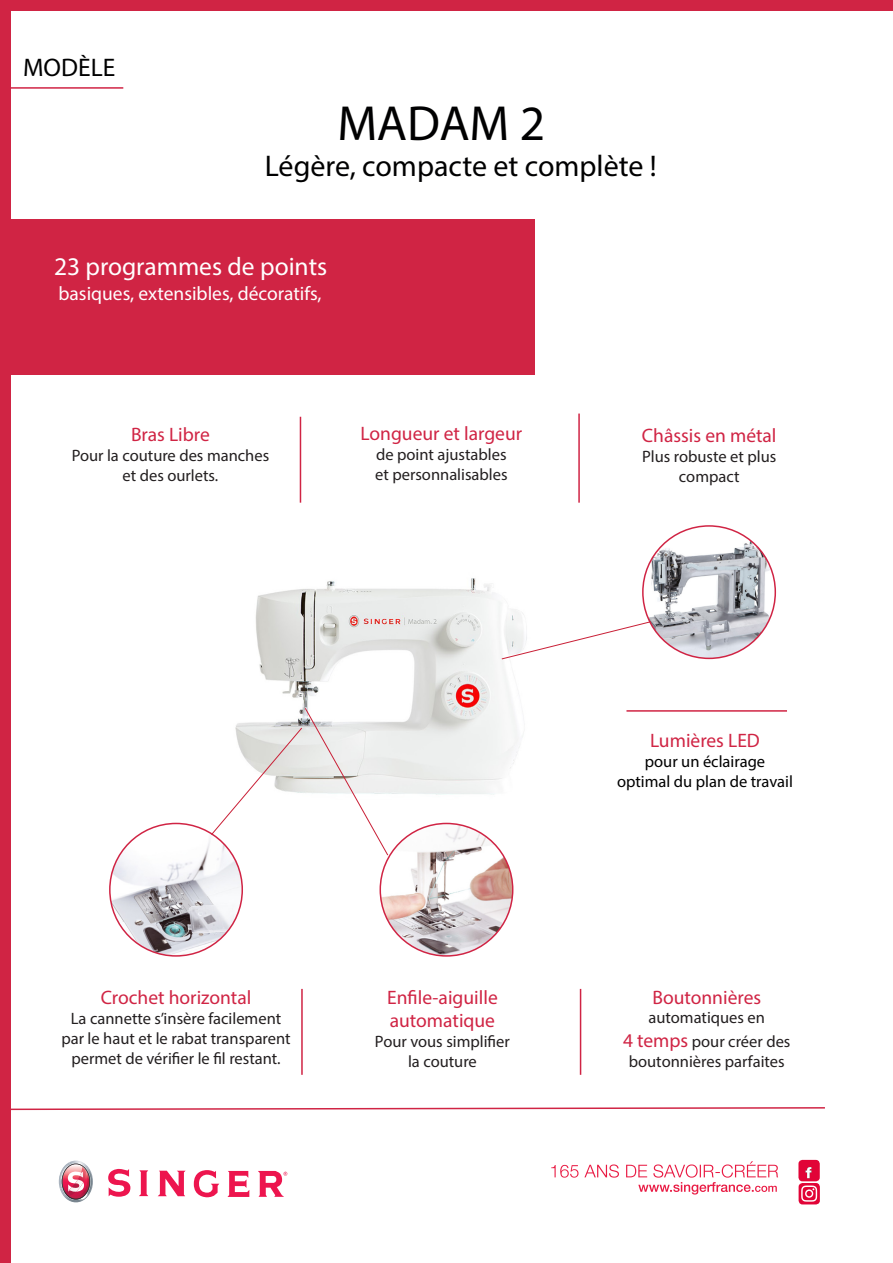
<style>
.page{position:relative;width:893px;height:1263px;background:#d02444}
.page>*{position:absolute;margin:0;border:0;box-sizing:border-box;transform-origin:0 0}
.t1{font:49.5px "Myriad Pro";letter-spacing:-.005em;color:#000001}
.t2{font:30px "Myriad Pro";color:#000001}
.t3{font:25.5px "Myriad Pro";color:#fff}
.t4{font:25.5px "Myriad Pro";color:#000001}
.t5{font:19.5px "Myriad Pro";color:#d02444}
.t6{font:19.5px "Myriad Pro";color:#fff}
.t7{font:16.5px/19.8px "Myriad Pro";color:#231f20;text-align:center}
.t8{font:16.5px "Myriad Pro";color:#000001}
.s1{font-size:19.5px;color:#d02444}
</style>
<div class="page">
<div style="left:12px;top:12px;width:881px;height:1251px;background:#fff"></div>
<img style="left:127px;top:374px;width:639px;height:641px">
<img style="left:110px;top:823px;width:132px;height:133px;border-radius:66px">
<img style="left:643px;top:526px;width:132px;height:132px;border-radius:66px">
<img style="left:380px;top:823px;width:133px;height:133px;border-radius:66px">
<hr style="left:300px;top:417px;width:1px;height:86px;background:#d02444">
<hr style="left:578px;top:414px;width:2px;height:89px;background:#d02444">
<hr style="left:626px;top:710px;width:161px;height:2px;background:#d02444">
<hr style="left:301px;top:989px;width:2px;height:86px;background:#d02444">
<svg style="left:11px;top:1106px;width:814px;height:5px"></svg>
<hr style="left:580px;top:989px;width:1px;height:86px;background:#d02444">
<div style="left:11px;top:219px;width:524px;height:155px;background:#d02444"></div>
<hr style="left:2px;top:87px;width:121px;height:2px;background:#d02444">
<svg style="left:211px;top:708px;width:177px;height:148px"></svg>
<svg style="left:501px;top:621px;width:150px;height:38px"></svg>
<svg style="left:59px;top:1160px;width:34px;height:42px"></svg>
<svg style="left:108px;top:1169px;width:22px;height:28px"></svg>
<svg style="left:139px;top:1170px;width:9px;height:26px"></svg>
<svg style="left:158px;top:1171px;width:28px;height:25px"></svg>
<svg style="left:194px;top:1170px;width:25px;height:27px"></svg>
<svg style="left:227px;top:1171px;width:22px;height:26px"></svg>
<svg style="left:258px;top:1171px;width:29px;height:26px"></svg>
<svg style="left:551px;top:1161px;width:227px;height:33px"></svg>
<div style="left:798px;top:1160px;width:22px;height:21px;background:#e10437;border-radius:4px"></div>
<div style="left:799px;top:1183px;width:21px;height:21px;background:#e10437;border-radius:4px"></div>
<svg style="left:801px;top:1185px;width:16px;height:17px"></svg>
<svg style="left:805px;top:1167px;width:6px;height:11px"></svg>
<p class="t4" style="left:23px;top:52px;width:94px">MODÈLE</p>
<p class="t1" style="left:337px;top:92px;width:209px">MADAM 2</p>
<p class="t2" style="left:265px;top:147px;width:393px">Légère, compacte et complète !</p>
<p class="t3" style="left:54px;top:251px;width:275px">23 programmes de points</p>
<p class="t6" style="left:58px;top:282px;width:265px">basiques, extensibles, décoratifs,</p>
<p class="t5" style="left:131px;top:422px;width:80px">Bras Libre</p>
<p class="t7" style="left:72px;top:445px;width:199px">Pour la couture des manches et des ourlets.</p>
<p class="t5" style="left:361px;top:422px;width:163px">Longueur et largeur</p>
<p class="t7" style="left:376px;top:444px;width:132px">de point ajustables</p>
<p class="t7" style="left:375px;top:464px;width:134px">et personnalisables</p>
<p class="t5" style="left:642px;top:423px;width:136px">Châssis en métal</p>
<p class="t7" style="left:642px;top:446px;width:136px">Plus robuste et plus</p>
<p class="t7" style="left:679px;top:466px;width:62px">compact</p>
<p class="t5" style="left:101px;top:986px;width:152px">Crochet horizontal</p>
<p class="t7" style="left:61px;top:1008px;width:231px">La cannette s’insère facilement par le haut et le rabat transparent permet de vérifier le fil restant.</p>
<p class="t5" style="left:387px;top:985px;width:112px">Enfile-aiguille</p>
<p class="t5" style="left:390px;top:1008px;width:107px">automatique</p>
<p class="t7" style="left:375px;top:1031px;width:136px">Pour vous simplifier</p>
<p class="t7" style="left:408px;top:1051px;width:70px">la couture</p>
<p class="t5" style="left:650px;top:728px;width:111px">Lumières LED</p>
<p class="t8" style="left:645px;top:751px;width:122px">pour un éclairage</p>
<p class="t8" style="left:617px;top:771px;width:177px">optimal du plan de travail</p>
<p class="t5" style="left:652px;top:985px;width:110px">Boutonnières</p>
<p class="t7" style="left:648px;top:1008px;width:118px">automatiques en</p>
<p class="t7" style="left:623px;top:1031px;width:169px"><span class="s1">4 temps</span> pour créer des</p>
<p class="t7" style="left:629px;top:1051px;width:157px">boutonnières parfaites</p>
</div>
